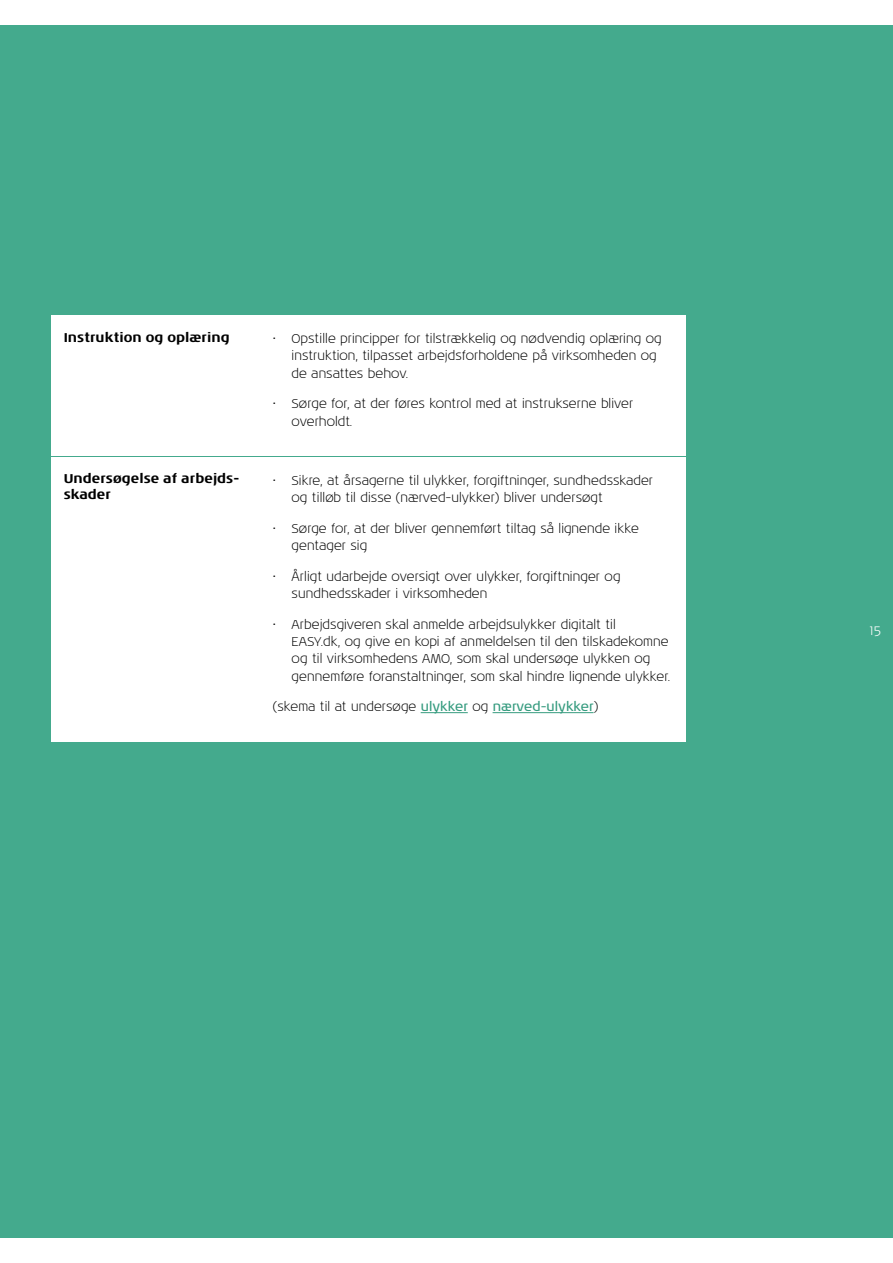
<style>
.page{position:relative;width:893px;height:1263px;background:#fff}
.page>*{position:absolute;margin:0;border:0;box-sizing:border-box;transform-origin:0 0}
.t1{font:300 15px "Noa LT Std";color:#fff}
.t2{font:300 13.05px/17.2px "Noa LT Std";color:#000}
.t3{font:700 13.05px/15.6px "Noa LT Std";letter-spacing:.005em;color:#000}
.s1{font-weight:400;color:#379c80}
</style>
<div class="page">
<div style="left:0;top:26px;width:893px;height:1212px;background:#44aa8d"></div>
<div style="left:260px;top:457px;width:426px;height:285px;background:#fff"></div>
<hr style="left:421px;top:712px;width:47px;height:1px;background:#379c80">
<hr style="left:493px;top:712px;width:101px;height:1px;background:#379c80">
<div style="left:51px;top:457px;width:208px;height:285px;background:#fff"></div>
<div style="left:260px;top:316px;width:426px;height:140px;background:#fff"></div>
<div style="left:51px;top:316px;width:208px;height:140px;background:#fff"></div>
<p class="t3" style="left:64px;top:330px;width:168px">Instruktion og oplæring</p>
<p class="t3" style="left:64px;top:471px;width:177px">Undersøgelse af arbejds&shy;skader</p>
<p class="t2" style="left:292px;top:330px;width:372px;text-indent:-19px">• Opstille principper for tilstrækkelig og nødvendig oplæring og instruktion, tilpasset arbejdsforholdene på virksomheden og de ansattes behov.</p>
<p class="t2" style="left:292px;top:396px;width:343px;text-indent:-19px">• Sørge for, at der føres kontrol med at instrukserne bliver overholdt.</p>
<p class="t2" style="left:292px;top:472px;width:363px;text-indent:-19px">• Sikre, at årsagerne til ulykker, forgiftninger, sundhedsskader og tilløb til disse (nærved-ulykker) bliver undersøgt</p>
<p class="t2" style="left:292px;top:520px;width:349px;text-indent:-19px">• Sørge for, at der bliver gennemført tiltag så lignende ikke gentager sig</p>
<p class="t2" style="left:292px;top:568px;width:330px;text-indent:-19px">• Årligt udarbejde oversigt over ulykker, forgiftninger og sundhedsskader i virksomheden</p>
<p class="t2" style="left:292px;top:616px;width:380px;text-indent:-19px">• Arbejdsgiveren skal anmelde arbejdsulykker digitalt til<br>EASY.dk, og give en kopi af anmeldelsen til den tilskadekomne og til virksomhedens AMO, som skal undersøge ulykken og gennemføre foranstaltninger, som skal hindre lignende ulykker.</p>
<p class="t2" style="left:273px;top:698px;width:327px">(skema til at undersøge <span class="s1">ulykker</span> og <span class="s1">nærved-ulykker</span>)</p>
<p class="t1" style="left:870px;top:621px;width:13px">15</p>
</div>
